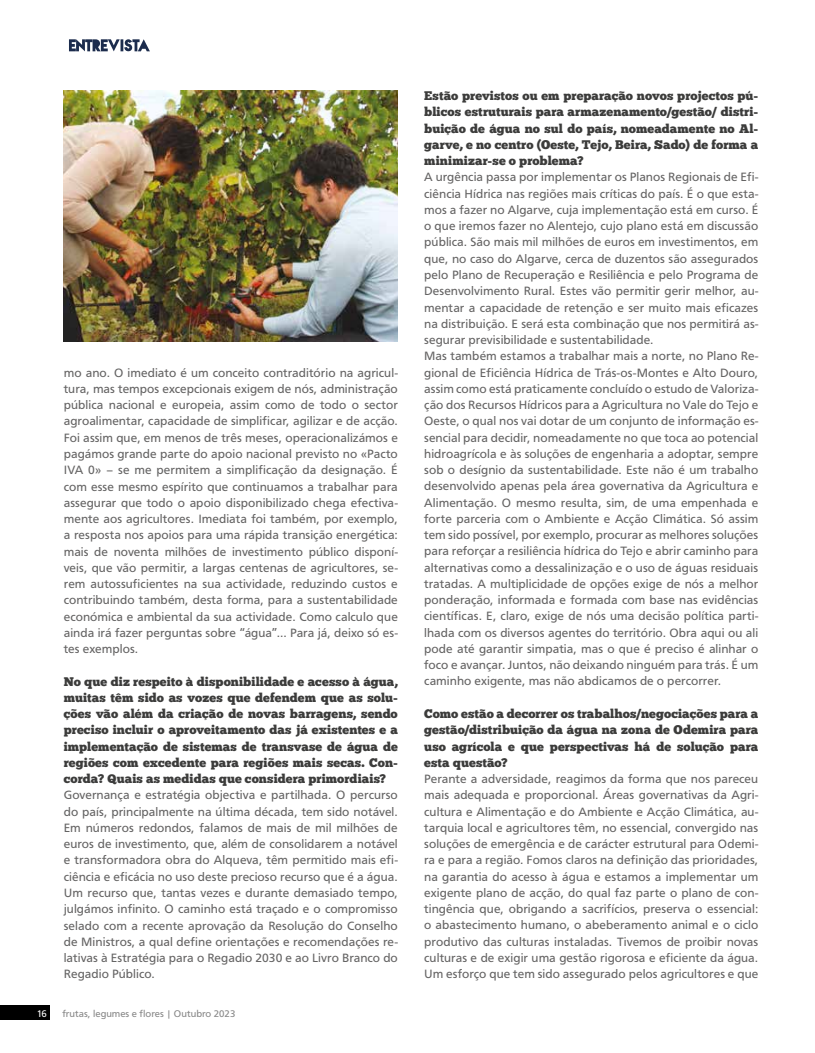
<style>
.page{position:relative;width:815px;height:1053px;background:#fff}
.page>*{position:absolute;margin:0;border:0;box-sizing:border-box;transform-origin:0 0}
.t1{font:12.5px/16.2px "Carto Gothic Std";letter-spacing:.005em;color:#646363;text-align:justify}
.t2{font:12.5px/16.2px "Chunk Five";letter-spacing:.005em;color:#3c3c3b;text-align:justify}
.t3{font:10px "Carto Gothic Std";color:#878787}
.t4{font:10px "Carto Gothic Std";color:#fff}
</style>
<div class="page">
<div style="left:0;top:1005px;width:50px;height:14px;background:#000"></div>
<svg style="left:69px;top:39px;width:81px;height:12px"></svg>
<img style="left:64px;top:91px;width:334px;height:250px">
<p class="t1" style="left:64px;top:364px;width:336px">mo ano. O imediato é um conceito contraditório na agricul&shy;tura, mas tempos excepcionais exigem de nós, administração pública nacional e europeia, assim como de todo o sector agroalimentar, capacidade de simplificar, agilizar e de acção.<br>Foi assim que, em menos de três meses, operacionalizámos e pagámos grande parte do apoio nacional previsto no «Pacto IVA 0» – se me permitem a simplificação da designação. É com esse mesmo espírito que continuamos a trabalhar para assegurar que todo o apoio disponibilizado chega efectiva&shy;mente aos agricultores. Imediata foi também, por exemplo, a resposta nos apoios para uma rápida transição energética: mais de noventa milhões de investimento público disponí&shy;veis, que vão permitir, a largas centenas de agricultores, se&shy;rem autossuficientes na sua actividade, reduzindo custos e contribuindo também, desta forma, para a sustentabilidade económica e ambiental da sua actividade. Como calculo que ainda irá fazer perguntas sobre “água”… Para já, deixo só es&shy;tes exemplos.</p>
<p class="t2" style="left:64px;top:673px;width:336px">No que diz respeito à disponibilidade e acesso à água, muitas têm sido as vozes que defendem que as solu&shy;ções vão além da criação de novas barragens, sendo preciso incluir o aproveitamento das já existentes e a implementação de sistemas de transvase de água de regiões com excedente para regiões mais secas. Con&shy;corda? Quais as medidas que considera primordiais?</p>
<p class="t1" style="left:64px;top:787px;width:336px">Governança e estratégia objectiva e partilhada. O percurso do país, principalmente na última década, tem sido notável.<br>Em números redondos, falamos de mais de mil milhões de euros de investimento, que, além de consolidarem a notável e transformadora obra do Alqueva, têm permitido mais efi&shy;ciência e eficácia no uso deste precioso recurso que é a água.<br>Um recurso que, tantas vezes e durante demasiado tempo, julgámos infinito. O caminho está traçado e o compromisso selado com a recente aprovação da Resolução do Conselho de Ministros, a qual define orientações e recomendações re&shy;lativas à Estratégia para o Regadio 2030 e ao Livro Branco do Regadio Público.</p>
<p class="t4" style="left:37px;top:1007px;width:12px">16</p>
<p class="t3" style="left:62px;top:1007px;width:174px">frutas, legumes e flores | Outubro 2023</p>
<p class="t2" style="left:424px;top:88px;width:336px">Estão previstos ou em preparação novos projectos pú&shy;blicos estruturais para armazenamento/gestão/ distri&shy;buição de água no sul do país, nomeadamente no Al&shy;garve, e no centro (Oeste, Tejo, Beira, Sado) de forma a minimizar-se o problema?</p>
<p class="t1" style="left:424px;top:169px;width:336px;text-align:left">A urgência passa por implementar os Planos Regionais de Efi&shy;ciência Hídrica nas regiões mais críticas do país. É o que esta&shy;mos a fazer no Algarve, cuja implementação está em curso. É o que iremos fazer no Alentejo, cujo plano está em discussão pública. São mais mil milhões de euros em investimentos, em que, no caso do Algarve, cerca de duzentos são assegurados pelo Plano de Recuperação e Resiliência e pelo Programa de Desenvolvimento Rural. Estes vão permitir gerir melhor, au&shy;mentar a capacidade de retenção e ser muito mais eficazes na distribuição. E será esta combinação que nos permitirá as&shy;segurar previsibilidade e sustentabilidade.<br>Mas também estamos a trabalhar mais a norte, no Plano Re&shy;gional de Eficiência Hídrica de Trás-os-Montes e Alto Douro, assim como está praticamente concluído o estudo de Valoriza&shy;ção dos Recursos Hídricos para a Agricultura no Vale do Tejo e Oeste, o qual nos vai dotar de um conjunto de informação es&shy;sencial para decidir, nomeadamente no que toca ao potencial hidroagrícola e às soluções de engenharia a adoptar, sempre sob o desígnio da sustentabilidade. Este não é um trabalho desenvolvido apenas pela área governativa da Agricultura e Alimentação. O mesmo resulta, sim, de uma empenhada e forte parceria com o Ambiente e Acção Climática. Só assim tem sido possível, por exemplo, procurar as melhores soluções para reforçar a resiliência hídrica do Tejo e abrir caminho para alternativas como a dessalinização e o uso de águas residuais tratadas. A multiplicidade de opções exige de nós a melhor ponderação, informada e formada com base nas evidências científicas. E, claro, exige de nós uma decisão política parti&shy;lhada com os diversos agentes do território. Obra aqui ou ali pode até garantir simpatia, mas o que é preciso é alinhar o foco e avançar. Juntos, não deixando ninguém para trás. É um caminho exigente, mas não abdicamos de o percorrer.</p>
<p class="t2" style="left:424px;top:705px;width:336px">Como estão a decorrer os trabalhos/negociações para a gestão/distribuição da água na zona de Odemira para uso agrícola e que perspectivas há de solução para esta questão?</p>
<p class="t1" style="left:424px;top:770px;width:336px">Perante a adversidade, reagimos da forma que nos pareceu mais adequada e proporcional. Áreas governativas da Agri&shy;cultura e Alimentação e do Ambiente e Acção Climática, au&shy;tarquia local e agricultores têm, no essencial, convergido nas soluções de emergência e de carácter estrutural para Odemi&shy;ra e para a região. Fomos claros na definição das prioridades, na garantia do acesso à água e estamos a implementar um exigente plano de acção, do qual faz parte o plano de con&shy;tingência que, obrigando a sacrifícios, preserva o essencial: o abastecimento humano, o abeberamento animal e o ciclo produtivo das culturas instaladas. Tivemos de proibir novas culturas e de exigir uma gestão rigorosa e eficiente da água.<br>Um esforço que tem sido assegurado pelos agricultores e que</p>
</div>
